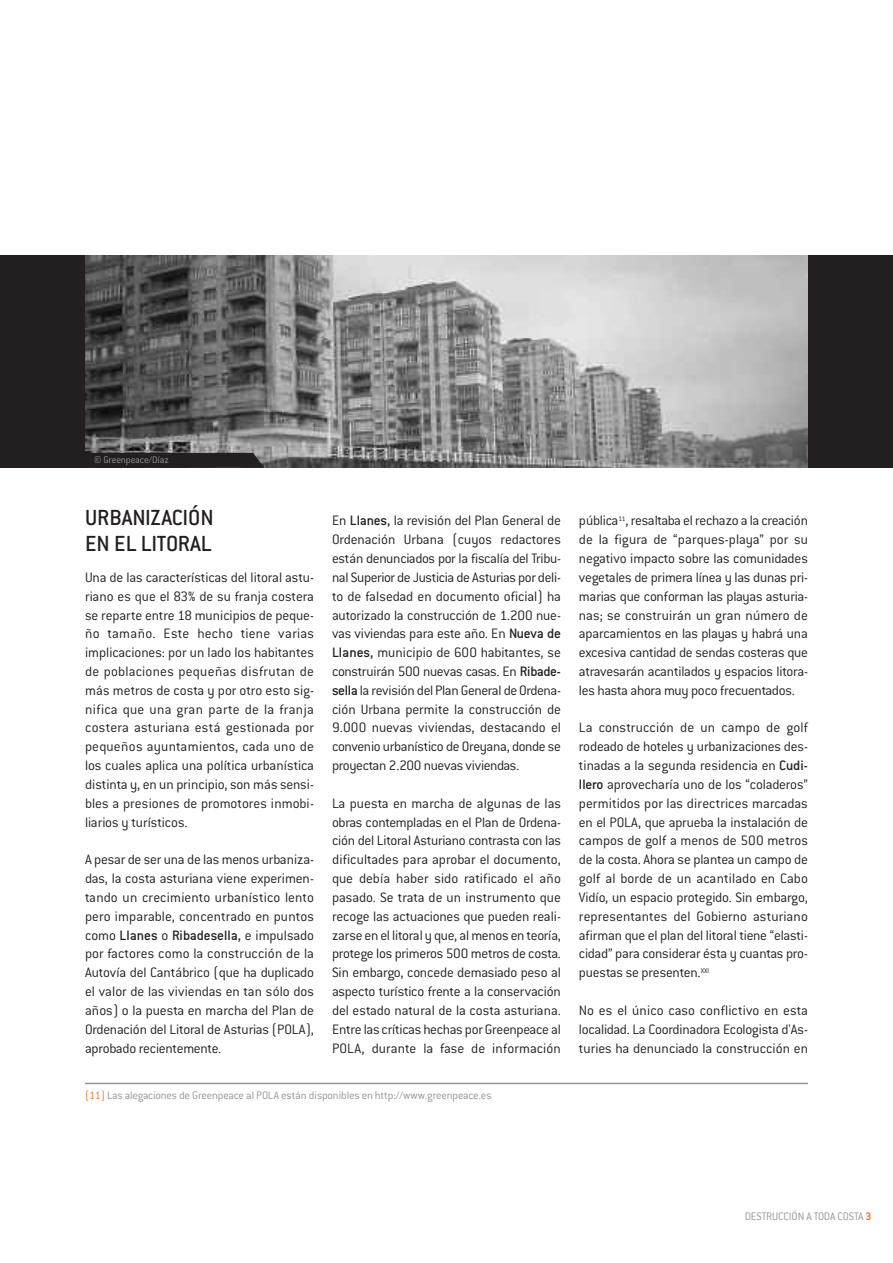
<style>
.page{position:relative;width:893px;height:1263px;background:#fff}
.page>*{position:absolute;margin:0;border:0;box-sizing:border-box;transform-origin:0 0}
.t1{font:500 24px/25.5px "Conduit ITC";color:#231f20}
.t2{font:300 15px/18.9px "Conduit ITC";letter-spacing:-.015em;color:#231f20;text-align:justify}
.t3{font:300 12px "Conduit ITC";letter-spacing:-.015em;color:#939598}
.t4{font:300 10.5px "Conduit ITC";letter-spacing:-.015em;color:#939598}
.s1{font-weight:500}
.s2{color:#f37736}
.s3{font-weight:700;color:#f37736}
</style>
<div class="page">
<hr style="left:85px;top:1083px;width:723px;height:1px;background:#939598">
<div style="left:0;top:255px;width:893px;height:213px;background:#231f20"></div>
<img style="left:85px;top:255px;width:723px;height:213px">
<svg style="left:85px;top:453px;width:179px;height:15px"></svg>
<p class="t4" style="left:94px;top:456px;width:76px">© Greenpeace/Díaz</p>
<h1 class="t1" style="left:85px;top:508px;width:130px">URBANIZACIÓN<br>EN EL LITORAL</h1>
<p class="t2" style="left:85px;top:569px;width:231px">Una de las características del litoral astu&shy;riano es que el 83% de su franja costera se reparte entre 18 municipios de peque&shy;ño tamaño. Este hecho tiene varias implicaciones: por un lado los habitantes de poblaciones pequeñas disfrutan de más metros de costa y por otro esto sig&shy;nifica que una gran parte de la franja costera asturiana está gestionada por pequeños ayuntamientos, cada uno de los cuales aplica una política urbanística distinta y, en un principio, son más sensi&shy;bles a presiones de promotores inmobi&shy;liarios y turísticos.</p>
<p class="t2" style="left:85px;top:852px;width:231px">A pesar de ser una de las menos urbaniza&shy;das, la costa asturiana viene experimen&shy;tando un crecimiento urbanístico lento pero imparable, concentrado en puntos como <span class="s1">Llanes</span> o <span class="s1">Ribadesella,</span> e impulsado por factores como la construcción de la Autovía del Cantábrico (que ha duplicado el valor de las viviendas en tan sólo dos años) o la puesta en marcha del Plan de Ordenación del Litoral de Asturias (POLA), aprobado recientemente.</p>
<p class="t2" style="left:332px;top:513px;width:231px">En <span class="s1">Llanes,</span> la revisión del Plan General de Ordenación Urbana (cuyos redactores están denunciados por la fiscalía del Tribu&shy;nal Superior de Justicia de Asturias por deli&shy;to de falsedad en documento oficial) ha autorizado la construcción de 1.200 nue&shy;vas viviendas para este año. En <span class="s1">Nueva de Llanes,</span> municipio de 600 habitantes, se construirán 500 nuevas casas. En <span class="s1">Ribade&shy;sella</span> la revisión del Plan General de Ordena&shy;ción Urbana permite la construcción de 9.000 nuevas viviendas, destacando el convenio urbanístico de Oreyana, donde se proyectan 2.200 nuevas viviendas.</p>
<p class="t2" style="left:332px;top:795px;width:231px">La puesta en marcha de algunas de las obras contempladas en el Plan de Ordena&shy;ción del Litoral Asturiano contrasta con las dificultades para aprobar el documento, que debía haber sido ratificado el año pasado. Se trata de un instrumento que recoge las actuaciones que pueden reali&shy;zarse en el litoral y que, al menos en teoría, protege los primeros 500 metros de costa.<br>Sin embargo, concede demasiado peso al aspecto turístico frente a la conservación del estado natural de la costa asturiana.<br>Entre las críticas hechas por Greenpeace al POLA, durante la fase de información</p>
<p class="t3" style="left:85px;top:1091px;width:408px"><span class="s2">(11)</span> Las alegaciones de Greenpeace al POLA están disponibles en http://www.greenpeace.es</p>
<p class="t2" style="left:579px;top:513px;width:231px">pública<sup>11</sup>, resaltaba el rechazo a la creación de la figura de “parques-playa” por su negativo impacto sobre las comunidades vegetales de primera línea y las dunas pri&shy;marias que conforman las playas asturia&shy;nas; se construirán un gran número de aparcamientos en las playas y habrá una excesiva cantidad de sendas costeras que atravesarán acantilados y espacios litora&shy;les hasta ahora muy poco frecuentados.</p>
<p class="t2" style="left:579px;top:720px;width:231px">La construcción de un campo de golf rodeado de hoteles y urbanizaciones des&shy;tinadas a la segunda residencia en <span class="s1">Cudi&shy;llero</span> aprovecharía uno de los “coladeros” permitidos por las directrices marcadas en el POLA, que aprueba la instalación de campos de golf a menos de 500 metros de la costa. Ahora se plantea un campo de golf al borde de un acantilado en Cabo Vidío, un espacio protegido. Sin embargo, representantes del Gobierno asturiano afirman que el plan del litoral tiene “elasti&shy;cidad” para considerar ésta y cuantas pro&shy;puestas se presenten.<sup>XXI</sup></p>
<p class="t2" style="left:579px;top:1002px;width:231px">No es el único caso conflictivo en esta localidad. La Coordinadora Ecologista d'As&shy;turies ha denunciado la construcción en</p>
<p class="t3" style="left:745px;top:1213px;width:128px">DESTRUCCIÓN A TODA COSTA <span class="s3">3</span></p>
</div>
